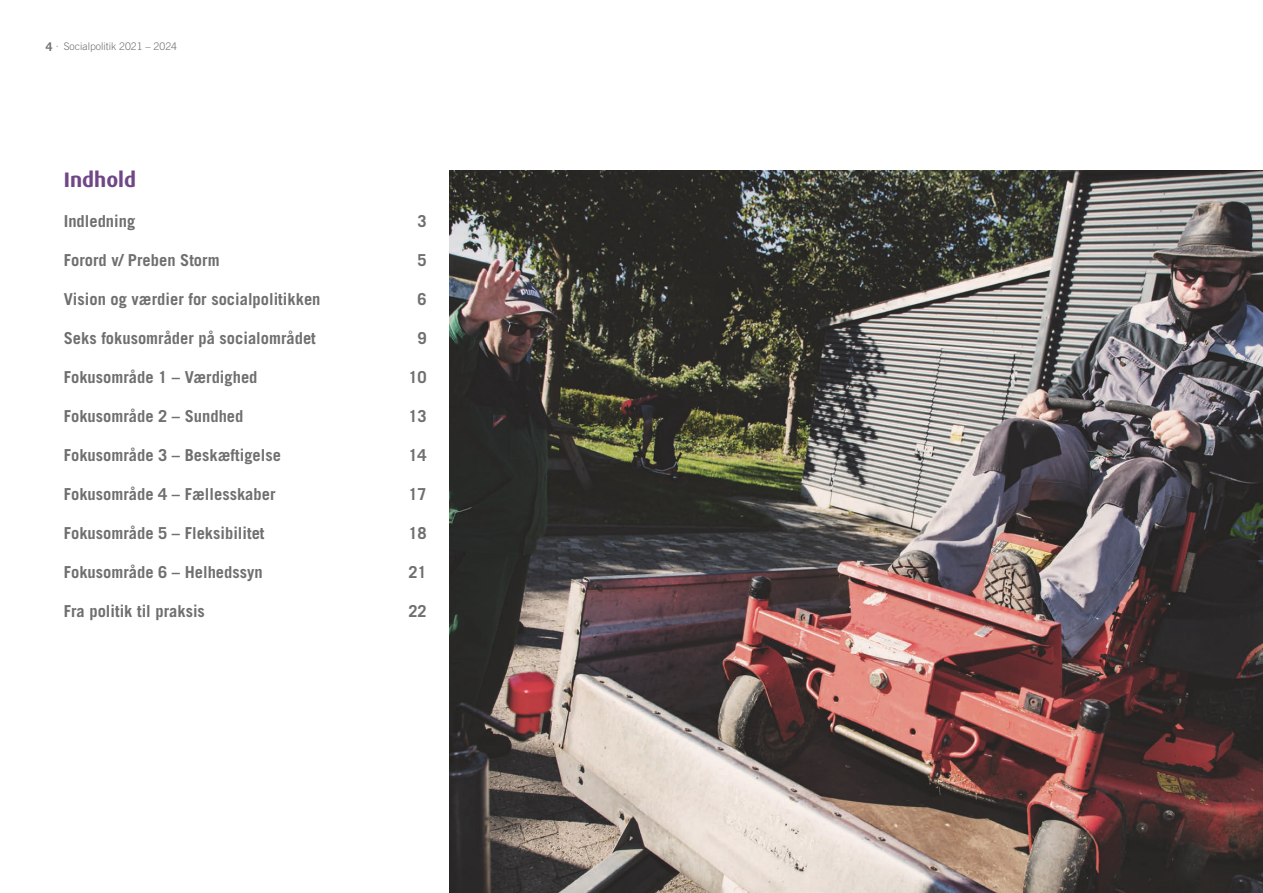
<style>
.page{position:relative;width:1263px;height:893px;background:#fff}
.page>*{position:absolute;margin:0;border:0;box-sizing:border-box;transform-origin:0 0}
.t1{font:700 21px "Dax Pro";color:#6f4786}
.t2{font:700 16.5px "Trade Gothic LT Std";color:#706f6f}
.t3{font:300 10.5px "Trade Gothic LT Std";color:#70706f}
.s1{font-weight:700;font-size:12px}
</style>
<div class="page">
<img style="left:449px;top:170px;width:814px;height:723px">
<p class="t3" style="left:46px;top:40px;width:133px"><span class="s1">4</span> · Socialpolitik 2021 – 2024</p>
<p class="t1" style="left:64px;top:166px;width:74px">Indhold</p>
<p class="t2" style="left:64px;top:211px;width:73px">Indledning</p>
<p class="t2" style="left:418px;top:211px;width:11px">3</p>
<p class="t2" style="left:64px;top:250px;width:157px">Forord v/ Preben Storm</p>
<p class="t2" style="left:418px;top:250px;width:11px">5</p>
<p class="t2" style="left:64px;top:289px;width:258px">Vision og værdier for socialpolitikken</p>
<p class="t2" style="left:418px;top:289px;width:11px">6</p>
<p class="t2" style="left:64px;top:328px;width:254px">Seks fokusområder på socialområdet</p>
<p class="t2" style="left:418px;top:328px;width:11px">9</p>
<p class="t2" style="left:64px;top:367px;width:195px">Fokusområde 1 – Værdighed</p>
<p class="t2" style="left:408px;top:367px;width:20px">10</p>
<p class="t2" style="left:64px;top:406px;width:181px">Fokusområde 2 – Sundhed</p>
<p class="t2" style="left:408px;top:406px;width:20px">13</p>
<p class="t2" style="left:64px;top:445px;width:219px">Fokusområde 3 – Beskæftigelse</p>
<p class="t2" style="left:408px;top:445px;width:20px">14</p>
<p class="t2" style="left:64px;top:484px;width:213px">Fokusområde 4 – Fællesskaber</p>
<p class="t2" style="left:408px;top:484px;width:20px">17</p>
<p class="t2" style="left:64px;top:523px;width:202px">Fokusområde 5 – Fleksibilitet</p>
<p class="t2" style="left:408px;top:523px;width:20px">18</p>
<p class="t2" style="left:64px;top:562px;width:200px">Fokusområde 6 – Helhedssyn</p>
<p class="t2" style="left:408px;top:562px;width:20px">21</p>
<p class="t2" style="left:64px;top:601px;width:143px">Fra politik til praksis</p>
<p class="t2" style="left:408px;top:601px;width:20px">22</p>
</div>
